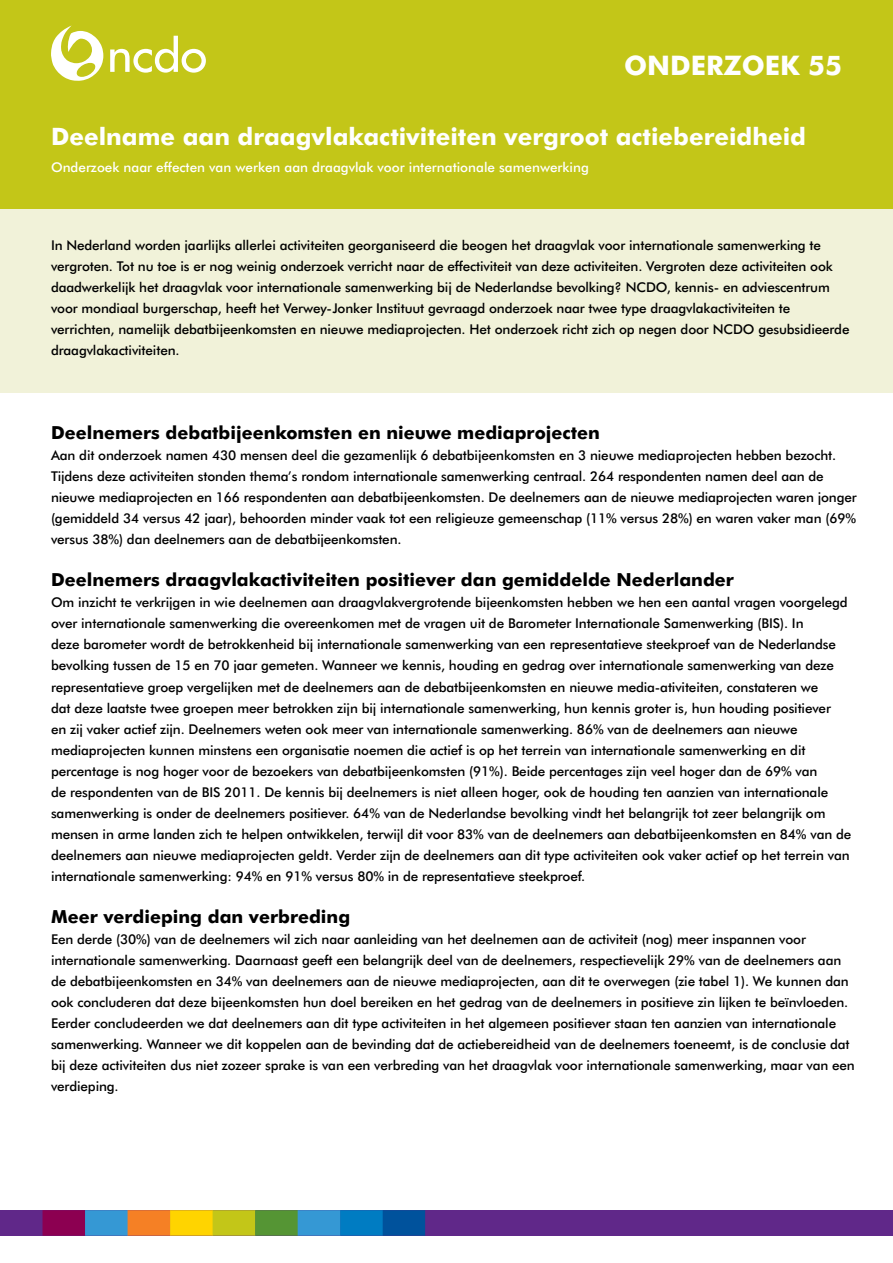
<style>
.page{position:relative;width:893px;height:1263px;background:#fff}
.page>*{position:absolute;margin:0;border:0;box-sizing:border-box;transform-origin:0 0}
.t1{font:700 27px "Futura BT";color:#fff}
.t2{font:700 24px "Futura BT";color:#fff}
.t3{font:700 18px "Futura BT";color:#000}
.t4{font:500 13.5px/21px "Futura BT";letter-spacing:-.01em;color:#000}
.t5{font:500 13.5px "Futura BT";color:#fff}
</style>
<div class="page">
<div style="left:0;top:0;width:893px;height:392px;background:#f1f2d9"></div>
<div style="left:0;top:0;width:893px;height:208px;background:#c3c618"></div>
<svg style="left:110px;top:36px;width:96px;height:37px"></svg>
<svg style="left:51px;top:26px;width:52px;height:55px"></svg>
<div style="left:0;top:1210px;width:893px;height:26px;background:#602889"></div>
<svg style="left:43px;top:1210px;width:383px;height:26px;background:#71836c"></svg>
<h1 class="t1" style="left:624px;top:49px;width:219px">ONDERZOEK 55</h1>
<h2 class="t2" style="left:51px;top:122px;width:757px">Deelname aan draagvlakactiviteiten vergroot actiebereidheid</h2>
<p class="t5" style="left:51px;top:159px;width:539px">Onderzoek naar effecten van werken aan draagvlak voor internationale samenwerking</p>
<p class="t4" style="left:51px;top:235px;width:800px">In Nederland worden jaarlijks allerlei activiteiten georganiseerd die beogen het draagvlak voor internationale samenwerking te vergroten. Tot nu toe is er nog weinig onderzoek verricht naar de effectiviteit van deze activiteiten. Vergroten deze activiteiten ook daadwerkelijk het draagvlak voor internationale samenwerking bij de Nederlandse bevolking? NCDO, kennis- en adviescentrum voor mondiaal burgerschap, heeft het Verwey-Jonker Instituut gevraagd onderzoek naar twee type draagvlakactiviteiten te verrichten, namelijk debatbijeenkomsten en nieuwe mediaprojecten. Het onderzoek richt zich op negen door NCDO gesubsidieerde draagvlakactiviteiten.</p>
<h3 class="t3" style="left:51px;top:422px;width:550px">Deelnemers debatbijeenkomsten en nieuwe mediaprojecten</h3>
<p class="t4" style="left:51px;top:445px;width:807px">Aan dit onderzoek namen 430 mensen deel die gezamenlijk 6 debatbijeenkomsten en 3 nieuwe mediaprojecten hebben bezocht.<br>Tijdens deze activiteiten stonden thema’s rondom internationale samenwerking centraal. 264 respondenten namen deel aan de nieuwe mediaprojecten en 166 respondenten aan debatbijeenkomsten. De deelnemers aan de nieuwe mediaprojecten waren jonger (gemiddeld 34 versus 42 jaar), behoorden minder vaak tot een religieuze gemeenschap (11% versus 28%) en waren vaker man (69% versus 38%) dan deelnemers aan de debatbijeenkomsten.</p>
<h3 class="t3" style="left:51px;top:569px;width:684px">Deelnemers draagvlakactiviteiten positiever dan gemiddelde Nederlander</h3>
<p class="t4" style="left:51px;top:592px;width:802px">Om inzicht te verkrijgen in wie deelnemen aan draagvlakvergrotende bijeenkomsten hebben we hen een aantal vragen voorgelegd over internationale samenwerking die overeenkomen met de vragen uit de Barometer Internationale Samenwerking (BIS). In<br>deze barometer wordt de betrokkenheid bij internationale samenwerking van een representatieve steekproef van de Nederlandse bevolking tussen de 15 en 70 jaar gemeten. Wanneer we kennis, houding en gedrag over internationale samenwerking van deze representatieve groep vergelijken met de deelnemers aan de debatbijeenkomsten en nieuwe media-ativiteiten, constateren we<br>dat deze laatste twee groepen meer betrokken zijn bij internationale samenwerking, hun kennis groter is, hun houding positiever<br>en zij vaker actief zijn. Deelnemers weten ook meer van internationale samenwerking. 86% van de deelnemers aan nieuwe mediaprojecten kunnen minstens een organisatie noemen die actief is op het terrein van internationale samenwerking en dit percentage is nog hoger voor de bezoekers van debatbijeenkomsten (91%). Beide percentages zijn veel hoger dan de 69% van<br>de respondenten van de BIS 2011. De kennis bij deelnemers is niet alleen hoger, ook de houding ten aanzien van internationale samenwerking is onder de deelnemers positiever. 64% van de Nederlandse bevolking vindt het belangrijk tot zeer belangrijk om mensen in arme landen zich te helpen ontwikkelen, terwijl dit voor 83% van de deelnemers aan debatbijeenkomsten en 84% van de deelnemers aan nieuwe mediaprojecten geldt. Verder zijn de deelnemers aan dit type activiteiten ook vaker actief op het terrein van internationale samenwerking: 94% en 91% versus 80% in de representatieve steekproef.</p>
<h3 class="t3" style="left:51px;top:905px;width:301px">Meer verdieping dan verbreding</h3>
<p class="t4" style="left:51px;top:928px;width:805px">Een derde (30%) van de deelnemers wil zich naar aanleiding van het deelnemen aan de activiteit (nog) meer inspannen voor internationale samenwerking. Daarnaast geeft een belangrijk deel van de deelnemers, respectievelijk 29% van de deelnemers aan de debatbijeenkomsten en 34% van deelnemers aan de nieuwe mediaprojecten, aan dit te overwegen (zie tabel 1). We kunnen dan ook concluderen dat deze bijeenkomsten hun doel bereiken en het gedrag van de deelnemers in positieve zin lijken te beïnvloeden.<br>Eerder concludeerden we dat deelnemers aan dit type activiteiten in het algemeen positiever staan ten aanzien van internationale samenwerking. Wanneer we dit koppelen aan de bevinding dat de actiebereidheid van de deelnemers toeneemt, is de conclusie dat bij deze activiteiten dus niet zozeer sprake is van een verbreding van het draagvlak voor internationale samenwerking, maar van een verdieping.</p>
</div>
